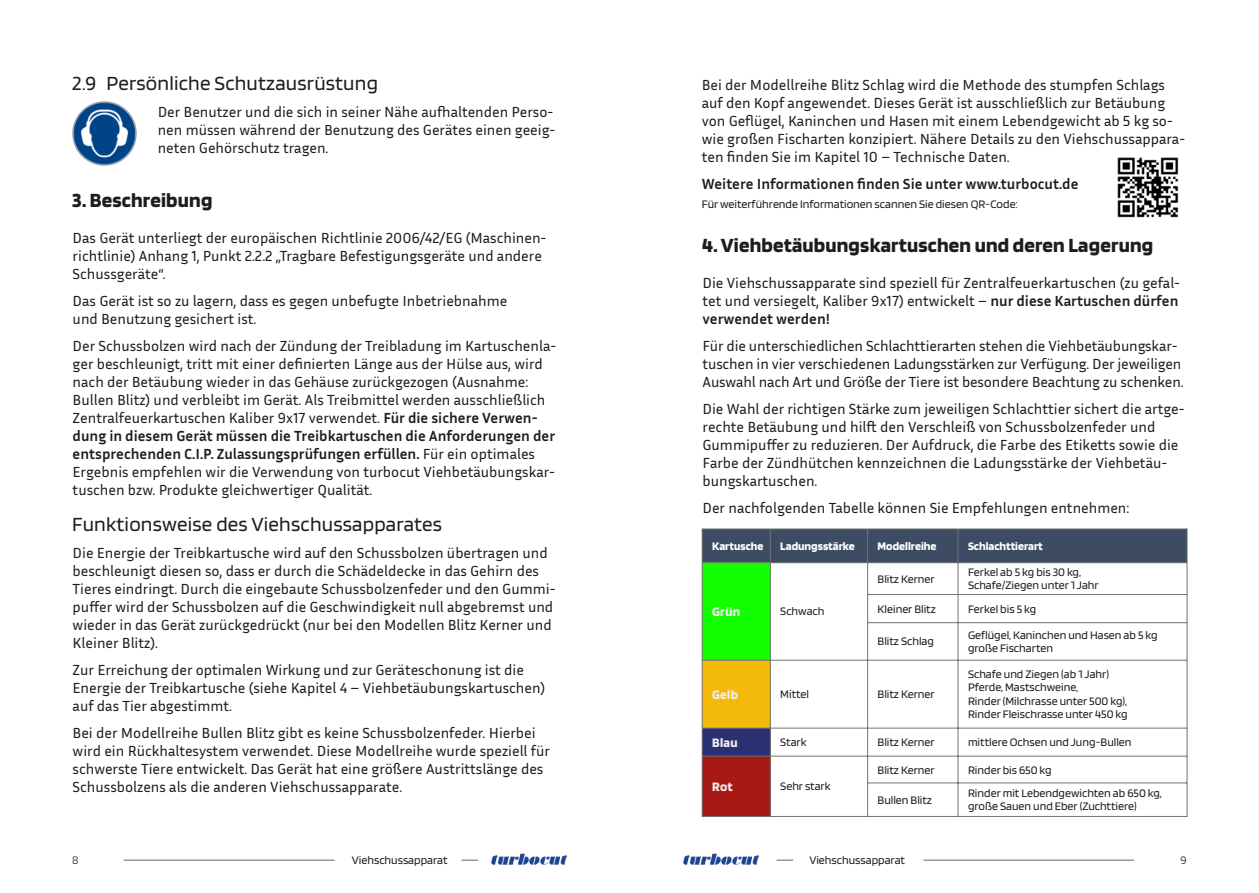
<style>
.page{position:relative;width:1259px;height:893px;background:#fff}
.page>*{position:absolute;margin:0;border:0;box-sizing:border-box;transform-origin:0 0}
.t1{font:21px "Blinker";letter-spacing:.01em;color:#1d1d1b}
.t2{font:700 21px "Blinker";letter-spacing:.01em;color:#1d1d1b}
.t3{font:15px/18px "Inria Sans";color:#1d1d1b}
.t4{font:700 15px "Inria Sans";color:#1d1d1b}
.t5{font:700 13.5px "Blinker";letter-spacing:.02em;color:#ededed}
.t6{font:12px/13.5px "Blinker";color:#1d1d1b}
.t7{font:700 12px "Blinker";color:#fff}
.t8{font:200 12px "Blinker";color:#1d1d1b}
.s1{font-weight:700}
</style>
<div class="page">
<img style="left:683px;top:853px;width:77px;height:12px">
<img style="left:491px;top:853px;width:77px;height:12px">
<hr style="left:124px;top:860px;width:210px;height:1px;background:#666">
<svg style="left:776px;top:860px;width:17px;height:1px"></svg>
<hr style="left:923px;top:860px;width:211px;height:1px;background:#666">
<svg style="left:461px;top:860px;width:17px;height:1px"></svg>
<div style="left:702px;top:529px;width:485px;height:34px;background:#3d4b63"></div>
<div style="left:702px;top:563px;width:68px;height:97px;background:#12ff00"></div>
<div style="left:702px;top:660px;width:68px;height:68px;background:#f3ba0b"></div>
<div style="left:702px;top:728px;width:68px;height:28px;background:#293173"></div>
<div style="left:702px;top:756px;width:68px;height:60px;background:#a81916"></div>
<hr style="left:702px;top:529px;width:1px;height:288px;background:#737373">
<hr style="left:1186px;top:529px;width:1px;height:288px;background:#737373">
<hr style="left:770px;top:529px;width:1px;height:287px;background:#737373">
<hr style="left:867px;top:529px;width:1px;height:287px;background:#737373">
<hr style="left:957px;top:529px;width:1px;height:287px;background:#737373">
<hr style="left:702px;top:529px;width:485px;height:1px;background:#737373">
<hr style="left:702px;top:562px;width:485px;height:1px;background:#737373">
<hr style="left:867px;top:594px;width:320px;height:1px;background:#737373">
<hr style="left:867px;top:622px;width:320px;height:1px;background:#737373">
<hr style="left:702px;top:660px;width:485px;height:1px;background:#737373">
<hr style="left:702px;top:728px;width:485px;height:1px;background:#737373">
<hr style="left:702px;top:756px;width:485px;height:1px;background:#737373">
<hr style="left:867px;top:782px;width:320px;height:1px;background:#737373">
<hr style="left:702px;top:816px;width:485px;height:1px;background:#737373">
<img style="left:72px;top:102px;width:64px;height:63px">
<img style="left:1117px;top:157px;width:62px;height:61px">
<h1 class="t1" style="left:72px;top:70px;width:307px">2.9 Persönliche Schutzausrüstung</h1>
<p class="t3" style="left:158px;top:102px;width:399px">Der Benutzer und die sich in seiner Nähe aufhaltenden Perso&shy;nen müssen während der Benutzung des Gerätes einen geeig&shy;neten Gehörschutz tragen.</p>
<h1 class="t2" style="left:72px;top:187px;width:142px">3. Beschreibung</h1>
<p class="t3" style="left:73px;top:228px;width:475px">Das Gerät unterliegt der europäischen Richtlinie 2006/42/EG (Maschinen&shy;richtlinie) Anhang 1, Punkt 2.2.2 „Tragbare Befestigungsgeräte und andere<br>Schussgeräte“.</p>
<p class="t3" style="left:73px;top:291px;width:436px">Das Gerät ist so zu lagern, dass es gegen unbefugte Inbetriebnahme und Benutzung gesichert ist.</p>
<p class="t3" style="left:73px;top:336px;width:485px">Der Schussbolzen wird nach der Zündung der Treibladung im Kartuschenla&shy;ger beschleunigt, tritt mit einer definierten Länge aus der Hülse aus, wird nach der Betäubung wieder in das Gehäuse zurückgezogen (Ausnahme:<br>Bullen Blitz) und verbleibt im Gerät. Als Treibmittel werden ausschließlich Zentralfeuerkartuschen Kaliber 9x17 verwendet. <span class="s1">Für die sichere Verwen&shy;dung in diesem Gerät müssen die Treibkartuschen die Anforderungen der entsprechenden C.I.P. Zulassungsprüfungen erfüllen.</span> Für ein optimales Ergebnis empfehlen wir die Verwendung von turbocut Viehbetäubungskar&shy;tuschen bzw. Produkte gleichwertiger Qualität.</p>
<h1 class="t1" style="left:72px;top:511px;width:371px">Funktionsweise des Viehschussapparates</h1>
<p class="t3" style="left:73px;top:543px;width:484px">Die Energie der Treibkartusche wird auf den Schussbolzen übertragen und beschleunigt diesen so, dass er durch die Schädeldecke in das Gehirn des Tieres eindringt. Durch die eingebaute Schussbolzenfeder und den Gummi&shy;puffer wird der Schussbolzen auf die Geschwindigkeit null abgebremst und wieder in das Gerät zurückgedrückt (nur bei den Modellen Blitz Kerner und Kleiner Blitz).</p>
<p class="t3" style="left:73px;top:660px;width:474px">Zur Erreichung der optimalen Wirkung und zur Geräteschonung ist die<br>Energie der Treibkartusche (siehe Kapitel 4 – Viehbetäubungskartuschen) auf das Tier abgestimmt.</p>
<p class="t3" style="left:73px;top:723px;width:479px">Bei der Modellreihe Bullen Blitz gibt es keine Schussbolzenfeder. Hierbei wird ein Rückhaltesystem verwendet. Diese Modellreihe wurde speziell für schwerste Tiere entwickelt. Das Gerät hat eine größere Austrittslänge des Schussbolzens als die anderen Viehschussapparate.</p>
<p class="t3" style="left:702px;top:75px;width:485px">Bei der Modellreihe Blitz Schlag wird die Methode des stumpfen Schlags auf den Kopf angewendet. Dieses Gerät ist ausschließlich zur Betäubung von Geflügel, Kaninchen und Hasen mit einem Lebendgewicht ab 5 kg so&shy;wie großen Fischarten konzipiert. Nähere Details zu den Viehschussappara&shy;ten finden Sie im Kapitel 10 – Technische Daten.</p>
<p class="t4" style="left:702px;top:175px;width:378px">Weitere Informationen finden Sie unter www.turbocut.de</p>
<p class="t6" style="left:702px;top:197px;width:318px">Für weiterführende Informationen scannen Sie diesen QR-Code:</p>
<h1 class="t2" style="left:702px;top:232px;width:452px">4. Viehbetäubungskartuschen und deren Lagerung</h1>
<p class="t3" style="left:702px;top:273px;width:479px;text-align:justify">Die Viehschussapparate sind speziell für Zentralfeuerkartuschen (zu gefal&shy;tet und versiegelt, Kaliber 9x17) entwickelt – <span class="s1">nur diese Kartuschen dürfen verwendet werden!</span></p>
<p class="t3" style="left:702px;top:336px;width:482px">Für die unterschiedlichen Schlachttierarten stehen die Viehbetäubungskar&shy;tuschen in vier verschiedenen Ladungsstärken zur Verfügung. Der jeweiligen<br>Auswahl nach Art und Größe der Tiere ist besondere Beachtung zu schenken.</p>
<p class="t3" style="left:702px;top:399px;width:484px">Die Wahl der richtigen Stärke zum jeweiligen Schlachttier sichert die artge&shy;rechte Betäubung und hilft den Verschleiß von Schussbolzenfeder und Gummipuffer zu reduzieren. Der Aufdruck, die Farbe des Etiketts sowie die Farbe der Zündhütchen kennzeichnen die Ladungsstärke der Viehbetäu&shy;bungskartuschen.</p>
<p class="t3" style="left:702px;top:498px;width:428px">Der nachfolgenden Tabelle können Sie Empfehlungen entnehmen:</p>
<p class="t7" style="left:712px;top:538px;width:53px">Kartusche</p>
<p class="t7" style="left:780px;top:538px;width:76px">Ladungsstärke</p>
<p class="t7" style="left:877px;top:538px;width:60px">Modellreihe</p>
<p class="t7" style="left:968px;top:538px;width:76px">Schlachttierart</p>
<p class="t5" style="left:712px;top:603px;width:30px">Grün</p>
<p class="t6" style="left:780px;top:604px;width:46px">Schwach</p>
<p class="t6" style="left:877px;top:571px;width:59px">Blitz Kerner</p>
<p class="t6" style="left:968px;top:565px;width:132px">Ferkel ab 5 kg bis 30 kg,<br>Schafe/Ziegen unter 1 Jahr</p>
<p class="t6" style="left:877px;top:601px;width:60px">Kleiner Blitz</p>
<p class="t6" style="left:968px;top:601px;width:70px">Ferkel bis 5 kg</p>
<p class="t6" style="left:877px;top:634px;width:58px">Blitz Schlag</p>
<p class="t6" style="left:968px;top:628px;width:191px">Geflügel, Kaninchen und Hasen ab 5 kg große Fischarten</p>
<p class="t5" style="left:712px;top:686px;width:27px">Gelb</p>
<p class="t6" style="left:780px;top:687px;width:30px">Mittel</p>
<p class="t6" style="left:877px;top:687px;width:59px">Blitz Kerner</p>
<p class="t6" style="left:968px;top:667px;width:161px">Schafe und Ziegen (ab 1 Jahr)<br>Pferde, Mastschweine,<br>Rinder (Milchrasse unter 500 kg),<br>Rinder Fleischrasse unter 450 kg</p>
<p class="t5" style="left:712px;top:734px;width:27px">Blau</p>
<p class="t6" style="left:780px;top:735px;width:28px">Stark</p>
<p class="t6" style="left:877px;top:735px;width:59px">Blitz Kerner</p>
<p class="t6" style="left:968px;top:735px;width:165px">mittlere Ochsen und Jung-Bullen</p>
<p class="t5" style="left:712px;top:778px;width:22px">Rot</p>
<p class="t6" style="left:780px;top:779px;width:52px">Sehr stark</p>
<p class="t6" style="left:877px;top:762px;width:59px">Blitz Kerner</p>
<p class="t6" style="left:968px;top:762px;width:85px">Rinder bis 650 kg</p>
<p class="t6" style="left:877px;top:793px;width:56px">Bullen Blitz</p>
<p class="t6" style="left:968px;top:786px;width:195px">Rinder mit Lebendgewichten ab 650 kg, große Sauen und Eber (Zuchttiere)</p>
<p class="t8" style="left:72px;top:852px;width:8px">8</p>
<p class="t6" style="left:352px;top:853px;width:97px">Viehschussapparat</p>
<p class="t6" style="left:809px;top:853px;width:97px">Viehschussapparat</p>
<p class="t8" style="left:1180px;top:852px;width:8px">9</p>
</div>
